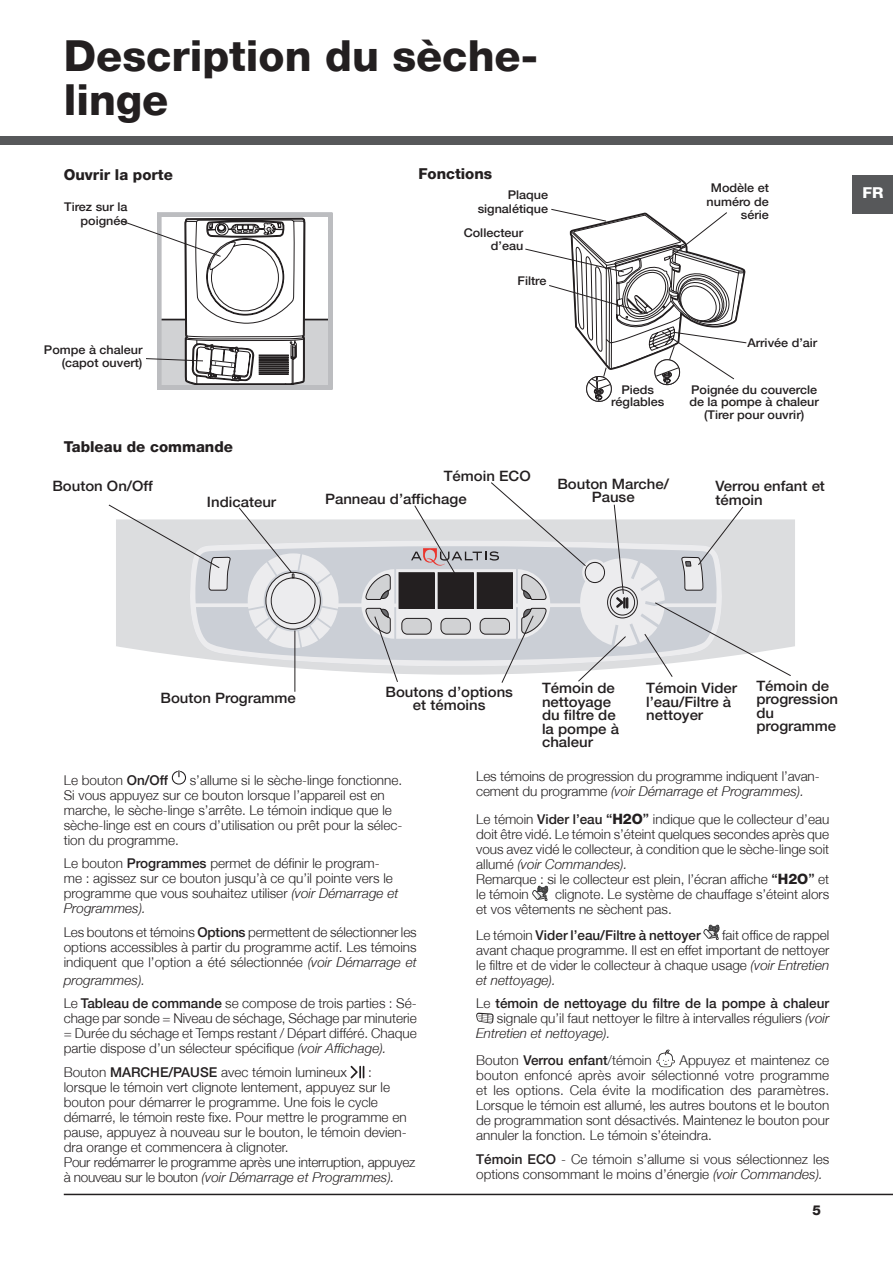
<style>
.page{position:relative;width:893px;height:1263px;background:#fff}
.page>*{position:absolute;margin:0;border:0;box-sizing:border-box;transform-origin:0 0}
.t1{font:800 42.75px/43.5px "Helvetica Neue";color:#231f20}
.t2{font:800 15px "Helvetica Neue";color:#231f20}
.t3{font:800 15px "Helvetica Neue";color:#fff;scale:1.05 1}
.t4{font:500 14.25px/13.5px "Helvetica Neue";color:#231f20;scale:1.05 1}
.t5{font:300 13.5px/15px "Helvetica Neue";color:#231f20}
.t6{font:500 13.5px "Helvetica Neue";color:#231f20}
.t7{font:italic 300 13.5px "Helvetica Neue";color:#231f20}
.t8{font:800 13.5px "Helvetica Neue";color:#231f20}
.t9{font:500 12px/13.5px "Helvetica Neue";color:#231f20;text-align:right;scale:1.05 1}
.s1{font-weight:500}
.s2{font-style:italic}
.s3{font-weight:500;font-size:14.25px}
.s4{font-weight:800;font-size:14.25px}
.s5{font-weight:300}
</style>
<div class="page">
<hr style="left:64px;top:1194px;width:829px;height:1px;background:#231f20">
<div style="left:853px;top:175px;width:40px;height:38px;background:#57585a"></div>
<div style="left:0;top:136px;width:893px;height:8px;background:#57585a"></div>
<svg style="left:116px;top:519px;width:679px;height:148px;fill:#dcdddf"></svg>
<svg style="left:190px;top:540px;width:532px;height:126px;fill:#cbcfd6"></svg>
<svg style="left:172px;top:770px;width:14px;height:14px"></svg>
<svg style="left:351px;top:1066px;width:13px;height:12px"></svg>
<svg style="left:532px;top:886px;width:16px;height:15px"></svg>
<svg style="left:703px;top:925px;width:16px;height:15px"></svg>
<svg style="left:476px;top:1013px;width:18px;height:10px"></svg>
<svg style="left:656px;top:1050px;width:19px;height:17px"></svg>
<svg style="left:122px;top:213px;width:211px;height:177px"></svg>
<svg style="left:525px;top:208px;width:222px;height:194px"></svg>
<svg style="left:108px;top:504px;width:123px;height:87px"></svg>
<svg style="left:681px;top:506px;width:63px;height:85px"></svg>
<svg style="left:644px;top:602px;width:148px;height:75px"></svg>
<hr style="left:294px;top:630px;width:1px;height:62px;background:#231f20">
<svg style="left:238px;top:482px;width:400px;height:202px"></svg>
<h1 class="t1" style="left:64px;top:34px;width:476px">Description du sèche&shy;linge</h1>
<p class="t2" style="left:64px;top:165px;width:111px">Ouvrir la porte</p>
<p class="t9" style="left:64px;top:200px;width:62px">Tirez sur la poignée</p>
<p class="t2" style="left:418px;top:165px;width:75px">Fonctions</p>
<p class="t9" style="left:478px;top:188px;width:69px">Plaque signalétique</p>
<p class="t9" style="left:464px;top:225px;width:58px">Collecteur d’eau</p>
<p class="t9" style="left:518px;top:274px;width:29px">Filtre</p>
<p class="t9" style="left:707px;top:181px;width:61px">Modèle et numéro de série</p>
<p class="t9" style="left:44px;top:342px;width:95px">Pompe à chaleur (capot ouvert)</p>
<p class="t2" style="left:64px;top:438px;width:171px">Tableau de commande</p>
<p class="t4" style="left:52px;top:479px;width:97px">Bouton On/Off</p>
<p class="t4" style="left:207px;top:495px;width:67px">Indicateur</p>
<p class="t4" style="left:444px;top:469px;width:84px">Témoin ECO</p>
<p class="t4" style="left:325px;top:492px;width:136px">Panneau d’affichage</p>
<p class="t9" style="left:611px;top:383px;width:52px;line-height:12px;text-align:center">Pieds réglables</p>
<p class="t9" style="left:747px;top:336px;width:68px">Arrivée d’air</p>
<p class="t9" style="left:689px;top:383px;width:125px;line-height:12px;text-align:left">Poignée du couvercle de la pompe à chaleur</p>
<p class="t9" style="left:704px;top:408px;width:97px">(Tirer pour ouvrir)</p>
<p class="t4" style="left:557px;top:477px;width:108px;text-align:center">Bouton Marche/<br>Pause</p>
<p class="t4" style="left:715px;top:479px;width:106px">Verrou enfant et témoin</p>
<p class="t3" style="left:862px;top:184px;width:21px">FR</p>
<p class="t4" style="left:542px;top:681px;width:75px">Témoin de nettoyage du filtre de la pompe à chaleur</p>
<p class="t4" style="left:756px;top:679px;width:79px">Témoin de progression du programme</p>
<p class="t4" style="left:160px;top:691px;width:130px">Bouton Programme</p>
<p class="t4" style="left:646px;top:681px;width:88px">Témoin Vider l’eau/Filtre à nettoyer</p>
<p class="t4" style="left:385px;top:685px;width:123px;text-align:center">Boutons d’options et témoins</p>
<p class="t5" style="left:64px;top:772px;width:106px">Le bouton <span class="s1">On/Off</span></p>
<p class="t5" style="left:64px;top:772px;width:340px;text-indent:126px">s’allume si le sèche-linge fonctionne.<br>Si vous appuyez sur ce bouton lorsque l’appareil est en marche, le sèche-linge s’arrête. Le témoin indique que le sèche-linge est en cours d’utilisation ou prêt pour la sélec&shy;tion du programme.</p>
<p class="t5" style="left:64px;top:855px;width:336px">Le bouton <span class="s1">Programmes</span> permet de définir le program&shy;me : agissez sur ce bouton jusqu’à ce qu’il pointe vers le programme que vous souhaitez utiliser <span class="s2">(voir Démarrage et Programmes).</span></p>
<p class="t5" style="left:64px;top:924px;width:354px;text-align:justify">Les boutons et témoins <span class="s1">Options</span> permettent de sélectionner les options accessibles à partir du programme actif. Les témoins indiquent que l’option a été sélectionnée <span class="s2">(voir Démarrage et</span></p>
<p class="t5" style="left:64px;top:968px;width:354px;line-height:23.5px"><span class="s2">programmes).<br></span>Le <span class="s1">Tableau de commande</span> se compose de trois parties : Sé-</p>
<p class="t5" style="left:64px;top:1010px;width:354px;text-align:justify">chage par sonde = Niveau de séchage, Séchage par minuterie = Durée du séchage et Temps restant / Départ différé. Chaque partie dispose d’un sélecteur spécifique <span class="s2">(voir Affichage).</span></p>
<p class="t5" style="left:64px;top:1064px;width:285px">Bouton <span class="s1">MARCHE/PAUSE</span> avec témoin lumineux</p>
<p class="t5" style="left:64px;top:1064px;width:353px;text-indent:304px">: lorsque le témoin vert clignote lentement, appuyez sur le bouton pour démarrer le programme. Une fois le cycle démarré, le témoin reste fixe. Pour mettre le programme en pause, appuyez à nouveau sur le bouton, le témoin devien&shy;dra orange et commencera à clignoter.<br>Pour redémarrer le programme après une interruption, appuyez à nouveau sur le bouton <span class="s2">(voir Démarrage et Programmes).</span></p>
<p class="t5" style="left:476px;top:768px;width:345px">Les témoins de progression du programme indiquent l’avan&shy;cement du programme <span class="s2">(voir Démarrage et Programmes).</span></p>
<p class="t5" style="left:476px;top:811px;width:355px">Le témoin <span class="s1">Vider l’eau</span> <span class="s3">“</span><span class="s4">H2O</span><span class="s3">”</span> indique que le collecteur d’eau doit être vidé. Le témoin s’éteint quelques secondes après que vous avez vidé le collecteur, à condition que le sèche-linge soit allumé <span class="s2">(voir Commandes).<br></span>Remarque : si le collecteur est plein, l’écran affiche <span class="s3">“</span><span class="s4">H2O</span><span class="s3">”</span> et le témoin</p>
<p class="t5" style="left:476px;top:886px;width:355px;text-indent:79px">clignote. Le système de chauffage s’éteint alors et vos vêtements ne sèchent pas.</p>
<p class="t6" style="left:476px;top:927px;width:226px"><span class="s5">Le témoin</span> Vider l’eau/Filtre à nettoyer</p>
<p class="t5" style="left:476px;top:927px;width:355px;text-align:justify;text-indent:246px">fait office de rappel avant chaque programme. Il est en effet important de nettoyer le filtre et de vider le collecteur à chaque usage <span class="s2">(voir Entretien et nettoyage).</span></p>
<p class="t6" style="left:476px;top:995px;width:354px"><span class="s5">Le</span> témoin de nettoyage du filtre de la pompe à chaleur</p>
<p class="t5" style="left:497px;top:1011px;width:334px">signale qu’il faut nettoyer le filtre à intervalles réguliers <span class="s2">(voir</span></p>
<p class="t7" style="left:476px;top:1025px;width:136px">Entretien et nettoyage).</p>
<p class="t5" style="left:476px;top:1053px;width:177px">Bouton <span class="s1">Verrou enfant</span>/témoin</p>
<p class="t5" style="left:476px;top:1053px;width:355px;text-align:justify;text-indent:203px">Appuyez et maintenez ce bouton enfoncé après avoir sélectionné votre programme et les options. Cela évite la modification des paramètres.<br>Lorsque le témoin est allumé, les autres boutons et le bouton de programmation sont désactivés. Maintenez le bouton pour annuler la fonction. Le témoin s’éteindra.</p>
<p class="t5" style="left:476px;top:1151px;width:354px"><span class="s1">Témoin ECO</span> - Ce témoin s’allume si vous sélectionnez les options consommant le moins d’énergie <span class="s2">(voir Commandes).</span></p>
<p class="t8" style="left:812px;top:1202px;width:10px">5</p>
</div>
